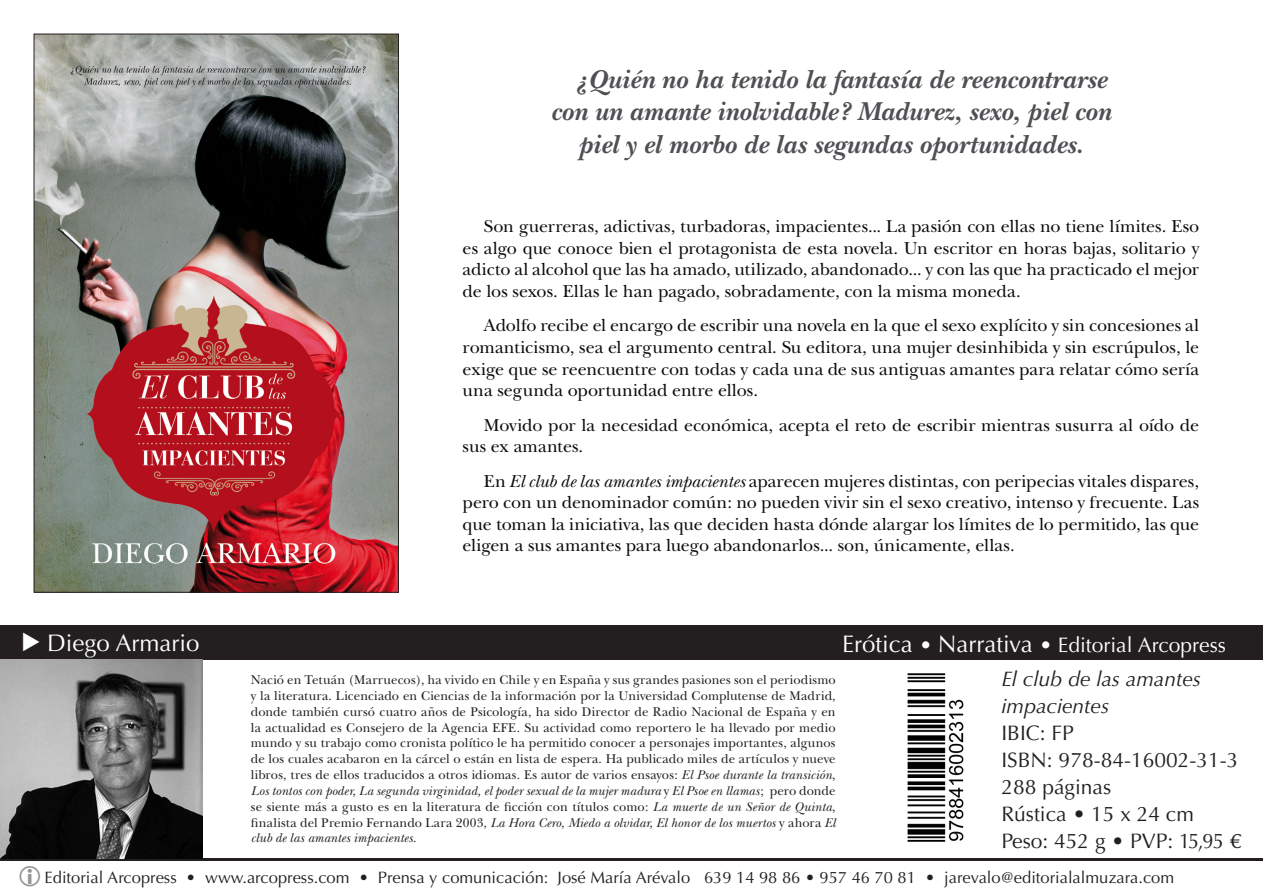
<style>
.page{position:relative;width:1263px;height:893px;background:#fff}
.page>*{position:absolute;margin:0;border:0;box-sizing:border-box;transform-origin:0 0}
.t1{font:italic 700 27px "New Baskerville";letter-spacing:.005em;color:#4f5054}
.t2{font:24px "Optima";color:#fff}
.t3{font:21px/27px "Optima";color:#231f20}
.t4{font:21px "Optima";color:#fff}
.t5{font:italic 21px/27px "Optima";color:#231f20}
.t6{font:18px/21.6px "New Baskerville";color:#0c0c0c;text-align:justify}
.t7{font:16.5px "Optima";color:#231f20}
.t8{font:13.2px/15.9px "New Baskerville";letter-spacing:.01em;color:#231f20;text-align:justify}
.s1{font-style:italic}
.s2{font-size:24px}
</style>
<div class="page">
<hr style="left:0;top:859px;width:1263px;height:2px;background:#231f20">
<div style="left:0;top:625px;width:1263px;height:34px;background:#231f20"></div>
<img style="left:36px;top:36px;width:361px;height:555px">
<img style="left:0;top:659px;width:203px;height:200px">
<img style="left:907px;top:673px;width:57px;height:169px">
<h1 class="t1" style="left:576px;top:64px;width:532px">¿Quién no ha tenido la fantasía de reencontrarse</h1>
<h1 class="t1" style="left:551px;top:96px;width:562px">con un amante inolvidable? Madurez, sexo, piel con</h1>
<h1 class="t1" style="left:578px;top:128px;width:506px">piel y el morbo de las segundas oportunidades.</h1>
<p class="t6" style="left:463px;top:216px;width:738px;text-indent:21px">Son guerreras, adictivas, turbadoras, impacientes... La pasión con ellas no tiene límites. Eso es algo que conoce bien el protagonista de esta novela. Un escritor en horas bajas, solitario y adicto al alcohol que las ha amado, utilizado, abandonado... y con las que ha practicado el mejor de los sexos. Ellas le han pagado, sobradamente, con la misma moneda.</p>
<p class="t6" style="left:463px;top:315px;width:738px;text-indent:21px">Adolfo recibe el encargo de escribir una novela en la que el sexo explícito y sin concesiones al romanticismo, sea el argumento central. Su editora, una mujer desinhibida y sin escrúpulos, le exige que se reencuentre con todas y cada una de sus antiguas amantes para relatar cómo sería una segunda oportunidad entre ellos.</p>
<p class="t6" style="left:463px;top:414px;width:738px;text-indent:21px">Movido por la necesidad económica, acepta el reto de escribir mientras susurra al oído de sus ex amantes.</p>
<p class="t6" style="left:463px;top:470px;width:738px;text-indent:21px">En <span class="s1">El club de las amantes impacientes</span> aparecen mujeres distintas, con peripecias vitales dispares, pero con un denominador común: no pueden vivir sin el sexo creativo, intenso y frecuente. Las que toman la iniciativa, las que deciden hasta dónde alargar los límites de lo permitido, las que eligen a sus amantes para luego abandonarlos... son, únicamente, ellas.</p>
<h2 class="t2" style="left:47px;top:629px;width:154px">Diego Armario</h2>
<p class="t4" style="left:842px;top:632px;width:386px"><span class="s2">Erótica</span> • <span class="s2">Narrativa</span> • Editorial Arcopress</p>
<p class="t5" style="left:1001px;top:666px;width:201px">El club de las amantes impacientes</p>
<p class="t3" style="left:1001px;top:720px;width:242px">IBIC: FP<br>ISBN: 978-84-16002-31-3<br>288 páginas<br>Rústica • 15 x 24 cm<br>Peso: 452 g • PVP: 15,95 €</p>
<p class="t8" style="left:251px;top:672px;width:586px">Nació en Tetuán (Marruecos), ha vivido en Chile y en España y sus grandes pasiones son el periodismo y la literatura. Licenciado en Ciencias de la información por la Universidad Complutense de Madrid, donde también cursó cuatro años de Psicología, ha sido Director de Radio Nacional de España y en la actualidad es Consejero de la Agencia EFE. Su actividad como reportero le ha llevado por medio mundo y su trabajo como cronista político le ha permitido conocer a personajes importantes, algunos de los cuales acabaron en la cárcel o están en lista de espera. Ha publicado miles de artículos y nueve libros, tres de ellos traducidos a otros idiomas. Es autor de varios ensayos: <span class="s1">El Psoe durante la transición</span>, <span class="s1">Los tontos con poder</span>, <span class="s1">La segunda virginidad, el poder sexual de la mujer madura</span> y <span class="s1">El Psoe en llamas</span>; pero donde se siente más a gusto es en la literatura de ficción con títulos como: <span class="s1">La muerte de un Señor de Quinta</span>, finalista del Premio Fernando Lara 2003, <span class="s1">La Hora Cero</span>, <span class="s1">Miedo a olvidar</span>, <span class="s1">El honor de los muertos</span> y ahora <span class="s1">El club de las amantes impacientes</span>.</p>
<p class="t7" style="left:45px;top:868px;width:1131px">Editorial Arcopress • www.arcopress.com • Prensa y comunicación: José María Arévalo 639 14 98 86 • 957 46 70 81 • jarevalo@editorialalmuzara.com</p>
</div>
